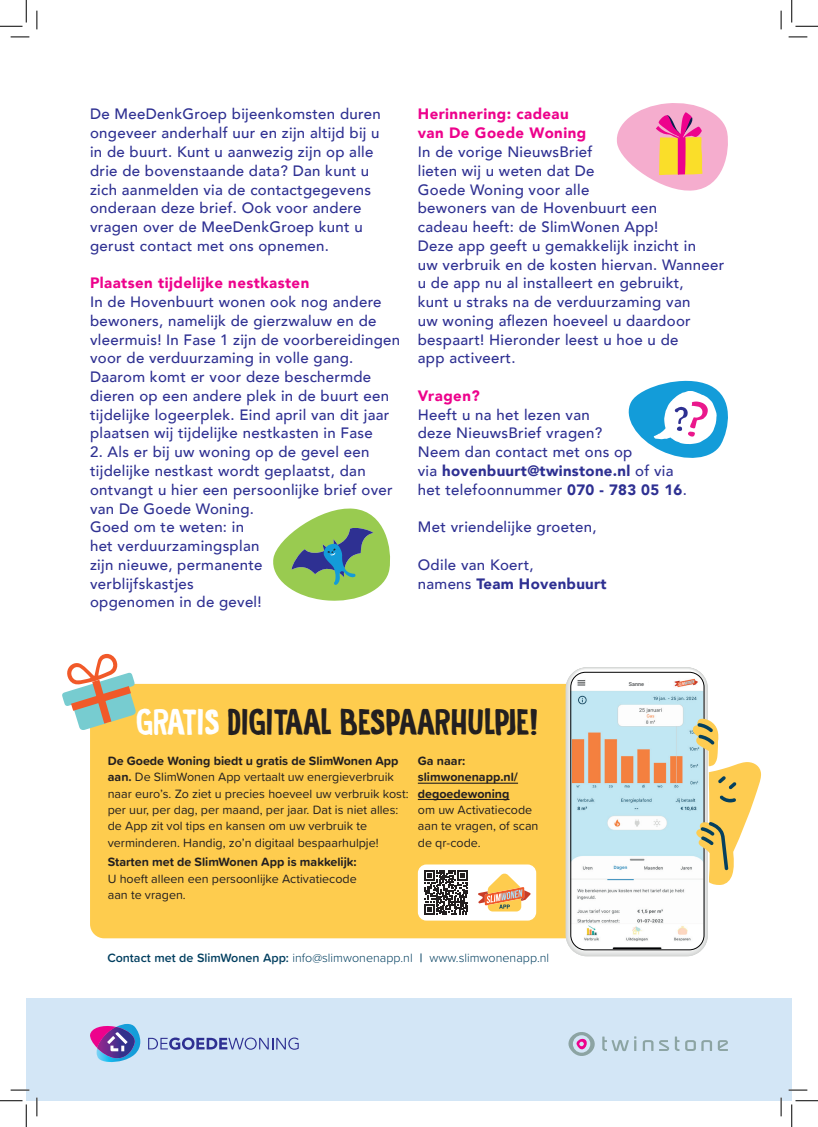
<style>
.page{position:relative;width:818px;height:1127px;background:#fff}
.page>*{position:absolute;margin:0;border:0;box-sizing:border-box;transform-origin:0 0}
.t1{font:37.5px "Food Truck Signage";color:#231f20}
.t2{font:500 15px/18.8px "Avenir";letter-spacing:.02em;color:#2e3092}
.t3{font:900 15px/18.8px "Avenir";letter-spacing:.03em;color:#ed028c}
.t4{font:12.5px/16.2px "Proxima Soft";color:#231f20}
.t5{font:700 12.5px/16.2px "Proxima Soft";color:#231f20}
.t6{font:300 12.5px "Proxima Soft";color:#013e5f}
.t7{font:500 5.5px "Roboto";color:#4d5052}
.s1{font-weight:900}
.s2{color:#fff}
.s3{font-weight:700}
.s4{font-weight:600}
</style>
<div class="page">
<div style="left:26px;top:997px;width:766px;height:103px;background:#d3e6f6"></div>
<svg style="left:675px;top:1036px;width:4px;height:14px"></svg>
<svg style="left:643px;top:1040px;width:10px;height:10px"></svg>
<svg style="left:685px;top:1040px;width:27px;height:10px"></svg>
<svg style="left:659px;top:1040px;width:10px;height:10px"></svg>
<svg style="left:718px;top:1040px;width:10px;height:10px"></svg>
<svg style="left:568px;top:1032px;width:68px;height:24px"></svg>
<svg style="left:148px;top:1037px;width:151px;height:12px"></svg>
<svg style="left:90px;top:1024px;width:46px;height:35px;background:#8369b4"></svg>
<svg style="left:628px;top:380px;width:100px;height:78px"></svg>
<svg style="left:273px;top:508px;width:117px;height:93px"></svg>
<div style="left:90px;top:683px;width:598px;height:255px;background:#fecc4e;border-radius:14px"></div>
<img style="left:570px;top:672px;width:133px;height:277px">
<div style="left:622px;top:679px;width:27px;height:8px;background:#fff;border-radius:4px"></div>
<div style="left:571px;top:672px;width:133px;height:277px;border:1px solid #000001;border-radius:15px"></div>
<hr style="left:418px;top:782px;width:100px;height:1px;background:#231f20">
<hr style="left:418px;top:798px;width:91px;height:1px;background:#231f20">
<svg style="left:62px;top:653px;width:77px;height:77px"></svg>
<div style="left:418px;top:864px;width:118px;height:56px;background:#fff;border-radius:8px"></div>
<svg style="left:424px;top:870px;width:44px;height:44px"></svg>
<svg style="left:478px;top:873px;width:52px;height:38px"></svg>
<svg style="left:692px;top:717px;width:69px;height:168px"></svg>
<svg style="left:617px;top:103px;width:111px;height:88px"></svg>
<svg style="left:11px;top:36px;width:18px;height:2px"></svg>
<svg style="left:788px;top:36px;width:19px;height:2px"></svg>
<svg style="left:11px;top:1089px;width:18px;height:1px"></svg>
<svg style="left:788px;top:1089px;width:19px;height:1px"></svg>
<svg style="left:36px;top:11px;width:2px;height:18px"></svg>
<svg style="left:36px;top:1097px;width:2px;height:18px"></svg>
<svg style="left:780px;top:11px;width:2px;height:18px"></svg>
<svg style="left:780px;top:1097px;width:2px;height:18px"></svg>
<svg style="left:0;top:0;width:27px;height:27px"></svg>
<svg style="left:0;top:1100px;width:27px;height:26px"></svg>
<svg style="left:791px;top:0;width:27px;height:27px"></svg>
<svg style="left:791px;top:1100px;width:27px;height:26px"></svg>
<p class="t2" style="left:90px;top:104px;width:292px">De MeeDenkGroep bijeenkomsten duren ongeveer anderhalf uur en zijn altijd bij u in de buurt. Kunt u aanwezig zijn op alle drie de bovenstaande data? Dan kunt u zich aanmelden via de contactgegevens onderaan deze brief. Ook voor andere vragen over de MeeDenkGroep kunt u gerust contact met ons opnemen.</p>
<p class="t3" style="left:90px;top:273px;width:221px">Plaatsen tijdelijke nestkasten</p>
<p class="t2" style="left:90px;top:291px;width:312px">In de Hovenbuurt wonen ook nog andere bewoners, namelijk de gierzwaluw en de vleermuis! In Fase 1 zijn de voorbereidingen voor de verduurzaming in volle gang.<br>Daarom komt er voor deze beschermde dieren op een andere plek in de buurt een tijdelijke logeerplek. Eind april van dit jaar plaatsen wij tijdelijke nestkasten in Fase</p>
<p class="t2" style="left:90px;top:441px;width:304px">2. Als er bij uw woning op de gevel een tijdelijke nestkast wordt geplaatst, dan ontvangt u hier een persoonlijke brief over van De Goede Woning.<br>Goed om te weten: in<br>het verduurzamingsplan<br>zijn nieuwe, permanente<br>verblijfskastjes<br>opgenomen in de gevel!</p>
<p class="t3" style="left:418px;top:104px;width:170px">Herinnering: cadeau van De Goede Woning</p>
<p class="t2" style="left:418px;top:141px;width:308px">In de vorige NieuwsBrief<br>lieten wij u weten dat De<br>Goede Woning voor alle<br>bewoners van de Hovenbuurt een<br>cadeau heeft: de SlimWonen App!<br>Deze app geeft u gemakkelijk inzicht in<br>uw verbruik en de kosten hiervan. Wanneer u de app nu al installeert en gebruikt,<br>kunt u straks na de verduurzaming van<br>uw woning aflezen hoeveel u daardoor bespaart! Hieronder leest u hoe u de<br>app activeert.</p>
<p class="t3" style="left:418px;top:386px;width:63px">Vragen?</p>
<p class="t2" style="left:418px;top:404px;width:271px">Heeft u na het lezen van<br>deze NieuwsBrief vragen?<br>Neem dan contact met ons op<br>via <span class="s1">hovenbuurt@twinstone.nl</span> of via het telefoonnummer <span class="s1">070 - 783 05 16</span>.</p>
<p class="t2" style="left:418px;top:516px;width:180px">Met vriendelijke groeten,</p>
<p class="t2" style="left:418px;top:554px;width:190px">Odile van Koert,<br>namens <span class="s1">Team Hovenbuurt</span></p>
<p class="t7" style="left:629px;top:679px;width:17px">Sanne</p>
<h1 class="t1" style="left:136px;top:699px;width:404px"><span class="s2">GRATIS</span> DIGITAAL BESPAARHULPJE!</h1>
<p class="t4" style="left:108px;top:752px;width:302px"><span class="s3">De Goede Woning biedt u gratis de SlimWonen App aan.</span> De SlimWonen App vertaalt uw energieverbruik naar euro’s. Zo ziet u precies hoeveel uw verbruik kost: per uur, per dag, per maand, per jaar. Dat is niet alles: de App zit vol tips en kansen om uw verbruik te verminderen. Handig, zo’n digitaal bespaarhulpje!</p>
<p class="t5" style="left:108px;top:853px;width:250px">Starten met de SlimWonen App is makkelijk:</p>
<p class="t4" style="left:108px;top:869px;width:250px">U hoeft alleen een persoonlijke Activatiecode aan te vragen.</p>
<p class="t5" style="left:418px;top:752px;width:102px">Ga naar: slimwonenapp.nl/ degoedewoning</p>
<p class="t4" style="left:418px;top:800px;width:122px">om uw Activatiecode aan te vragen, of scan de qr-code.</p>
<p class="t6" style="left:108px;top:947px;width:443px"><span class="s4">Contact met de SlimWonen App:</span> info@slimwonenapp.nl <span class="s4">|</span> www.slimwonenapp.nl</p>
</div>
